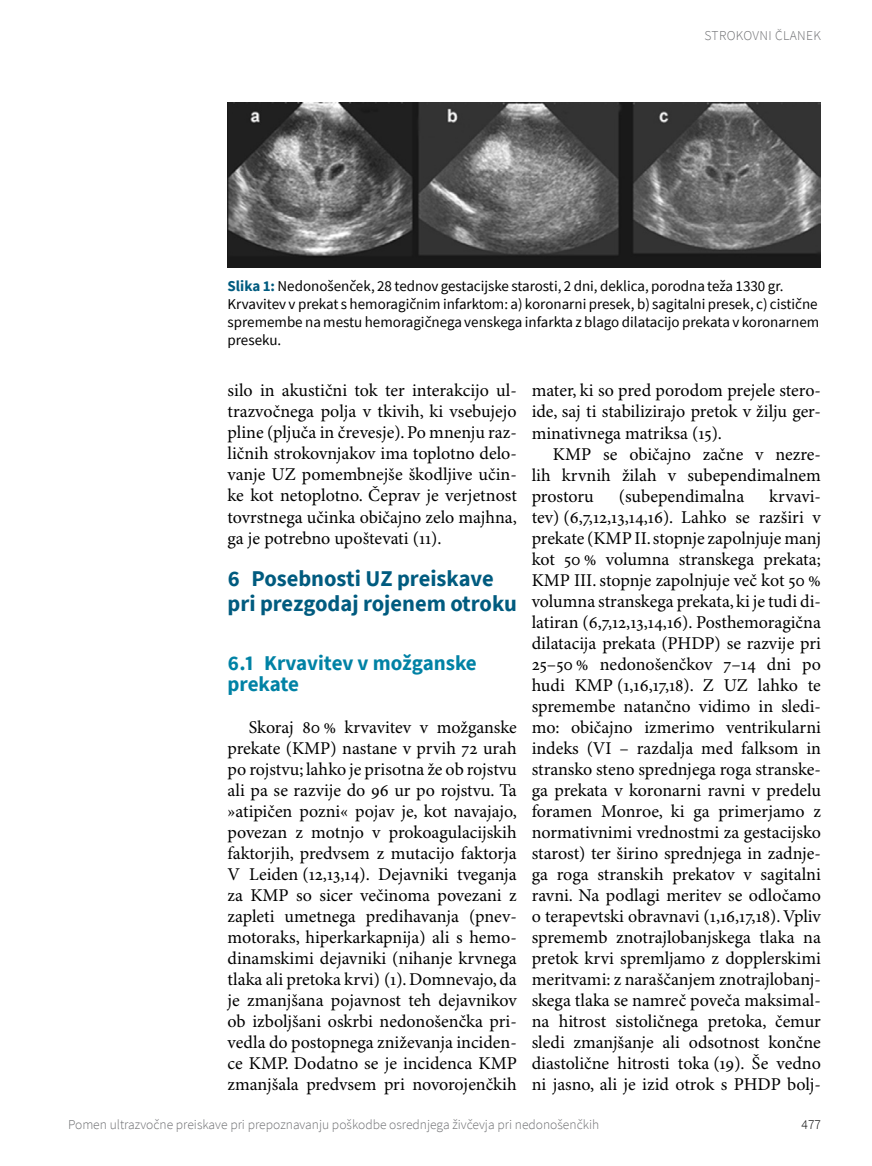
<style>
.page{position:relative;width:872px;height:1166px;background:#fff}
.page>*{position:absolute;margin:0;border:0;box-sizing:border-box;transform-origin:0 0}
.t1{font:700 22.5px/25.5px "Source Sans Pro";color:#005b7f}
.t2{font:700 21px/21px "Source Sans Pro";color:#0082a5}
.t3{font:18px/21px "Minion Pro";color:#000;text-align:justify}
.t4{font:15px/18px "Source Sans Pro";color:#000}
.t5{font:300 13.5px "Source Sans Pro";color:#6d6e71}
.t6{font:300 13.5px "Source Sans Pro";letter-spacing:.025em;color:#6d6e71}
.t7{font:300 13.5px "Source Sans Pro";color:#000}
.s1{font-weight:700;color:#005b7f}
</style>
<div class="page">
<img style="left:227px;top:102px;width:594px;height:166px">
<p class="t6" style="left:704px;top:27px;width:118px">Strokovni članek</p>
<p class="t4" style="left:227px;top:277px;width:593px"><span class="s1">Slika 1:</span> Nedonošenček, 28 tednov gestacijske starosti, 2 dni, deklica, porodna teža 1330 gr.<br>Krvavitev v prekat s hemoragičnim infarktom: a) koronarni presek, b) sagitalni presek, c) cistične spremembe na mestu hemoragičnega venskega infarkta z blago dilatacijo prekata v koronarnem preseku.</p>
<p class="t3" style="left:227px;top:381px;width:291px">silo in akustični tok ter interakcijo ul&shy;trazvočnega polja v tkivih, ki vsebujejo pline (pljuča in črevesje). Po mnenju raz&shy;ličnih strokovnjakov ima toplotno delo&shy;vanje UZ pomembnejše škodljive učin&shy;ke kot netoplotno. Čeprav je verjetnost tovrstnega učinka običajno zelo majhna, ga je potrebno upoštevati (11).</p>
<p class="t1" style="left:227px;top:564px;width:291px">6 Posebnosti UZ preiskave pri prezgodaj rojenem otroku</p>
<p class="t2" style="left:227px;top:651px;width:251px">6.1 Krvavitev v možganske prekate</p>
<p class="t3" style="left:227px;top:717px;width:291px;text-indent:21px">Skoraj 80 % krvavitev v možganske prekate (KMP) nastane v prvih 72 urah po rojstvu; lahko je prisotna že ob rojstvu ali pa se razvije do 96 ur po rojstvu. Ta »atipičen pozni« pojav je, kot navajajo, povezan z motnjo v prokoagulacijskih faktorjih, predvsem z mutacijo faktorja V Leiden (12,13,14). Dejavniki tveganja za KMP so sicer večinoma povezani z zapleti umetnega predihavanja (pnev&shy;motoraks, hiperkarkapnija) ali s hemo&shy;dinamskimi dejavniki (nihanje krvnega tlaka ali pretoka krvi) (1). Domnevajo, da je zmanjšana pojavnost teh dejavnikov ob izboljšani oskrbi nedonošenčka pri&shy;vedla do postopnega zniževanja inciden&shy;ce KMP. Dodatno se je incidenca KMP zmanjšala predvsem pri novorojenčkih</p>
<p class="t3" style="left:532px;top:381px;width:291px">mater, ki so pred porodom prejele stero&shy;ide, saj ti stabilizirajo pretok v žilju ger&shy;minativnega matriksa (15).</p>
<p class="t3" style="left:532px;top:444px;width:291px;text-indent:21px">KMP se običajno začne v nezre&shy;lih krvnih žilah v subependimalnem prostoru</p>
<p class="t3" style="left:532px;top:486px;width:291px;text-indent:237px">krvavi&shy;tev) (6,7,12,13,14,16). Lahko se razširi v prekate (KMP II. stopnje zapolnjuje manj kot 50 % volumna stranskega prekata; KMP III. stopnje zapolnjuje več kot 50 % volumna stranskega prekata, ki je tudi di&shy;latiran (6,7,12,13,14,16). Posthemoragična dilatacija prekata (PHDP) se razvije pri 25–50 % nedonošenčkov 7–14 dni po hudi KMP (1,16,17,18). Z UZ lahko te spremembe natančno vidimo in sledi&shy;mo: običajno izmerimo ventrikularni indeks (VI – razdalja med falksom in stransko steno sprednjega roga stranske&shy;ga prekata v koronarni ravni v predelu foramen Monroe, ki ga primerjamo z normativnimi vrednostmi za gestacijsko starost) ter širino sprednjega in zadnje&shy;ga roga stranskih prekatov v sagitalni ravni. Na podlagi meritev se odločamo o terapevtski obravnavi (1,16,17,18). Vpliv sprememb znotrajlobanjskega tlaka na pretok krvi spremljamo z dopplerskimi meritvami: z naraščanjem znotrajlobanj&shy;skega tlaka se namreč poveča maksimal&shy;na hitrost sistoličnega pretoka, čemur sledi zmanjšanje ali odsotnost končne diastolične hitrosti toka (19). Še vedno ni jasno, ali je izid otrok s PHDP bolj-</p>
<p class="t3" style="left:619px;top:486px;width:127px">(subependimalna</p>
<p class="t5" style="left:68px;top:1116px;width:532px">Pomen ultrazvočne preiskave pri prepoznavanju poškodbe osrednjega živčevja pri nedonošenčkih</p>
<p class="t7" style="left:801px;top:1116px;width:21px">477</p>
</div>
